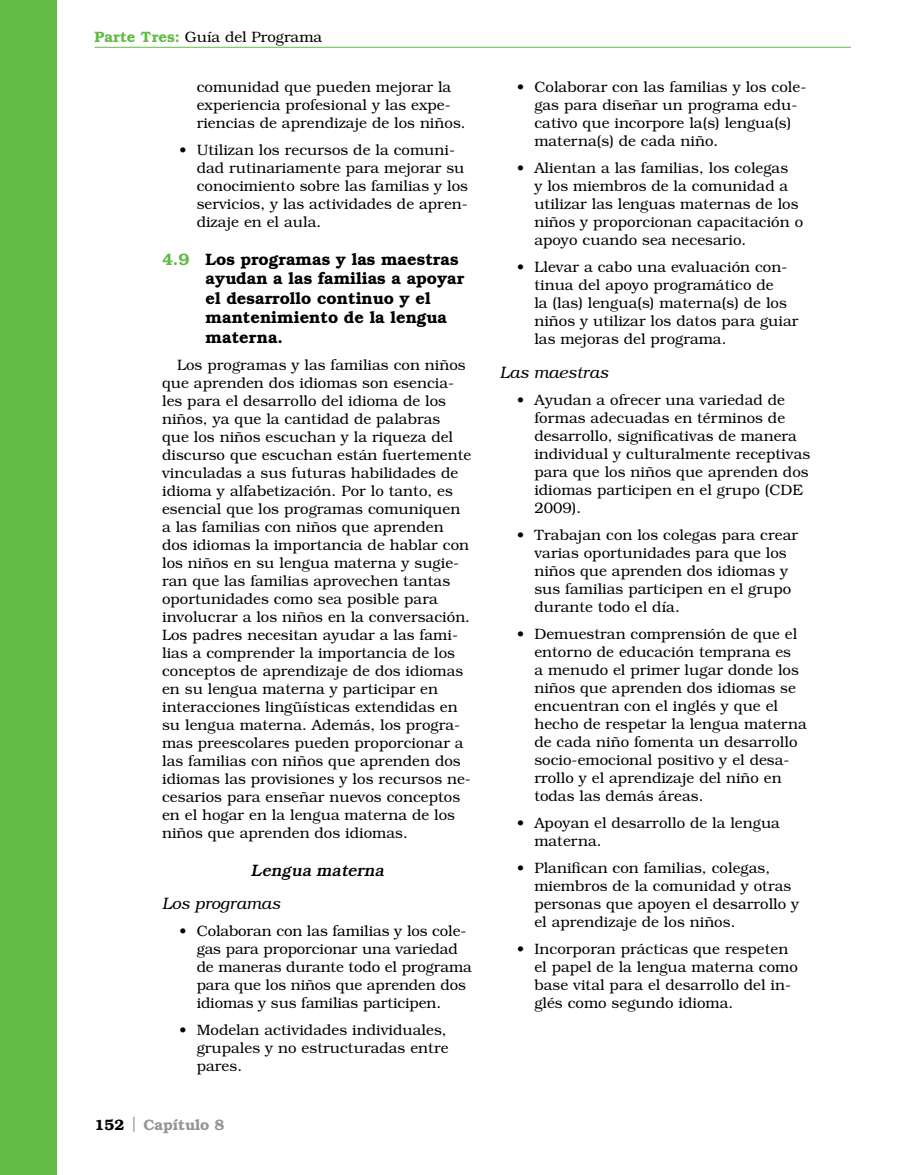
<style>
.page{position:relative;width:905px;height:1175px;background:#fff}
.page>*{position:absolute;margin:0;border:0;box-sizing:border-box;transform-origin:0 0}
.t1{font:600 16.5px/19.5px "Bookman";color:#000}
.t2{font:italic 300 16.5px "Bookman";letter-spacing:.005em;color:#000}
.t3{font:italic 500 16.5px "Bookman";color:#000}
.t4{font:300 15px/18px "Bookman";letter-spacing:.005em;color:#000}
.t5{font:600 15px "Bookman";color:#939598}
.s1{font-weight:600;color:#62bb46}
.s2{color:#62bb46}
.s3{color:#000}
.s4{font-weight:300}
</style>
<div class="page">
<div style="left:0;top:0;width:57px;height:1174px;background:#62bb46"></div>
<hr style="left:94px;top:47px;width:756px;height:1px;background:#62bb46">
<p class="t4" style="left:94px;top:28px;width:229px"><span class="s1">Parte Tres:</span> Guía del Programa</p>
<p class="t4" style="left:197px;top:78px;width:270px">comunidad que pueden mejorar la experiencia profesional y las expe&shy;riencias de aprendizaje de los niños.</p>
<p class="t4" style="left:197px;top:141px;width:273px;text-indent:-17px">• Utilizan los recursos de la comuni&shy;dad rutinariamente para mejorar su conocimiento sobre las familias y los servicios, y las actividades de apren&shy;dizaje en el aula.</p>
<h4 class="t1" style="left:205px;top:249px;width:260px;text-indent:-43px"><span class="s2">4.9</span> Los programas y las maestras ayudan a las familias a apoyar el desarrollo continuo y el mantenimiento de la lengua materna.</h4>
<p class="t4" style="left:162px;top:356px;width:311px;text-indent:15px">Los programas y las familias con niños que aprenden dos idiomas son esencia&shy;les para el desarrollo del idioma de los niños, ya que la cantidad de palabras<br>que los niños escuchan y la riqueza del discurso que escuchan están fuertemente vinculadas a sus futuras habilidades de idioma y alfabetización. Por lo tanto, es esencial que los programas comuniquen a las familias con niños que aprenden dos idiomas la importancia de hablar con los niños en su lengua materna y sugie&shy;ran que las familias aprovechen tantas oportunidades como sea posible para involucrar a los niños en la conversación.<br>Los padres necesitan ayudar a las fami&shy;lias a comprender la importancia de los conceptos de aprendizaje de dos idiomas en su lengua materna y participar en interacciones lingüísticas extendidas en su lengua materna. Además, los progra&shy;mas preescolares pueden proporcionar a las familias con niños que aprenden dos idiomas las provisiones y los recursos ne&shy;cesarios para enseñar nuevos conceptos en el hogar en la lengua materna de los niños que aprenden dos idiomas.</p>
<h5 class="t3" style="left:251px;top:860px;width:138px">Lengua materna</h5>
<p class="t2" style="left:162px;top:894px;width:120px">Los programas</p>
<p class="t4" style="left:197px;top:922px;width:277px;text-indent:-17px">• Colaboran con las familias y los cole&shy;gas para proporcionar una variedad de maneras durante todo el programa para que los niños que aprenden dos idiomas y sus familias participen.</p>
<p class="t4" style="left:197px;top:1021px;width:253px;text-indent:-17px">• Modelan actividades individuales, grupales y no estructuradas entre pares.</p>
<p class="t5" style="left:94px;top:1115px;width:131px"><span class="s3">152</span> <span class="s4">|</span> Capítulo 8</p>
<p class="t4" style="left:534px;top:78px;width:273px;text-indent:-17px">• Colaborar con las familias y los cole&shy;gas para diseñar un programa edu&shy;cativo que incorpore la(s) lengua(s) materna(s) de cada niño.</p>
<p class="t4" style="left:534px;top:159px;width:270px;text-indent:-17px">• Alientan a las familias, los colegas<br>y los miembros de la comunidad a utilizar las lenguas maternas de los niños y proporcionan capacitación o apoyo cuando sea necesario.</p>
<p class="t4" style="left:534px;top:258px;width:265px;text-indent:-17px">• Llevar a cabo una evaluación con&shy;tinua del apoyo programático de<br>la (las) lengua(s) materna(s) de los niños y utilizar los datos para guiar las mejoras del programa.</p>
<p class="t2" style="left:500px;top:363px;width:110px">Las maestras</p>
<p class="t4" style="left:534px;top:391px;width:277px;text-indent:-17px">• Ayudan a ofrecer una variedad de formas adecuadas en términos de desarrollo, significativas de manera individual y culturalmente receptivas para que los niños que aprenden dos idiomas participen en el grupo (CDE<br>2009).</p>
<p class="t4" style="left:534px;top:526px;width:265px;text-indent:-17px">• Trabajan con los colegas para crear varias oportunidades para que los niños que aprenden dos idiomas y sus familias participen en el grupo durante todo el día.</p>
<p class="t4" style="left:534px;top:625px;width:274px;text-indent:-17px">• Demuestran comprensión de que el entorno de educación temprana es<br>a menudo el primer lugar donde los niños que aprenden dos idiomas se encuentran con el inglés y que el hecho de respetar la lengua materna de cada niño fomenta un desarrollo socio-emocional positivo y el desa&shy;rrollo y el aprendizaje del niño en todas las demás áreas.</p>
<p class="t4" style="left:534px;top:814px;width:247px;text-indent:-17px">• Apoyan el desarrollo de la lengua materna.</p>
<p class="t4" style="left:534px;top:859px;width:266px;text-indent:-17px">• Planifican con familias, colegas, miembros de la comunidad y otras personas que apoyen el desarrollo y el aprendizaje de los niños.</p>
<p class="t4" style="left:534px;top:940px;width:265px;text-indent:-17px">• Incorporan prácticas que respeten el papel de la lengua materna como base vital para el desarrollo del in&shy;glés como segundo idioma.</p>
</div>
